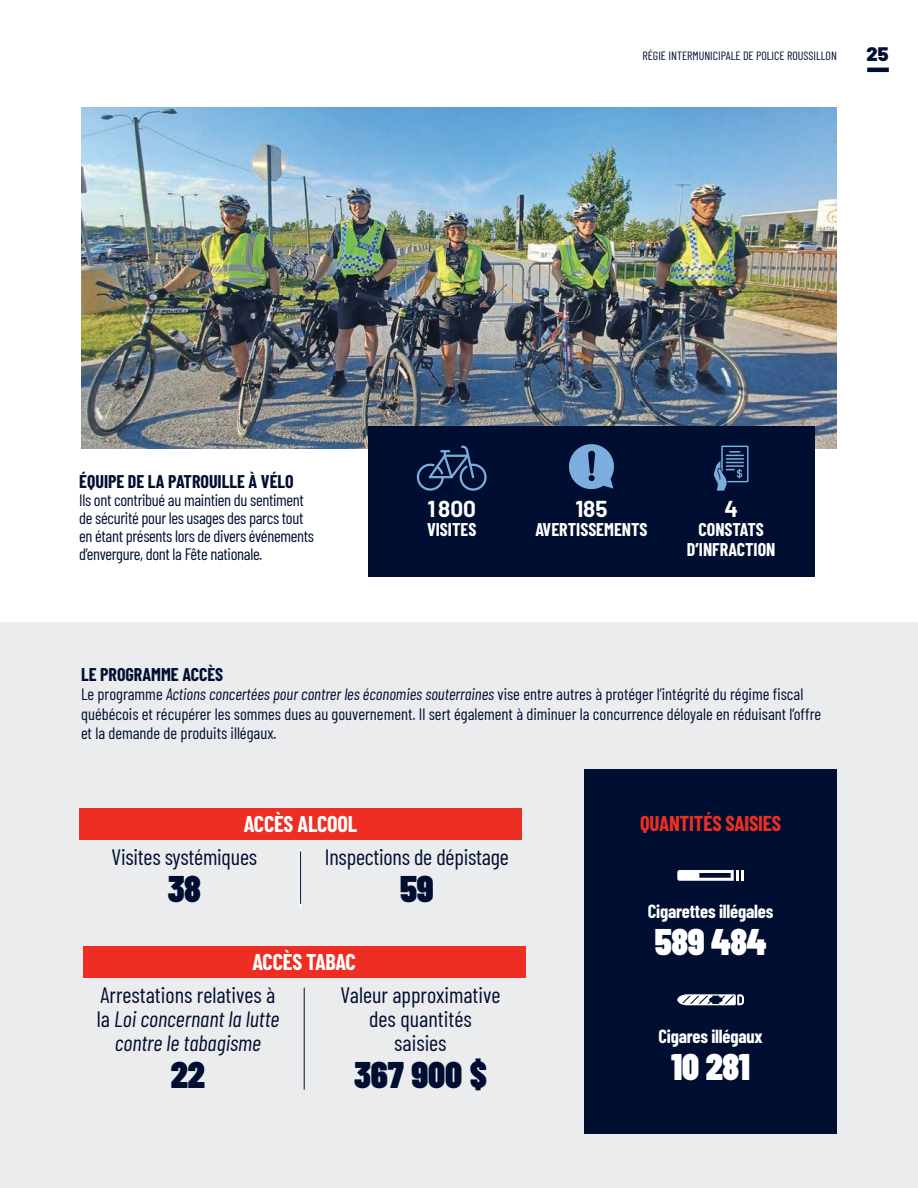
<style>
.page{position:relative;width:918px;height:1188px;background:#fff}
.page>*{position:absolute;margin:0;border:0;box-sizing:border-box;transform-origin:0 0}
.t1{font:900 37.05px "Barlow Condensed";color:#000e31}
.t2{font:900 37.05px "Barlow Condensed";letter-spacing:-.01em;color:#fff}
.t3{font:700 22.5px "Barlow";color:#fff}
.t4{font:22.2px/24px "Barlow Condensed";letter-spacing:-.01em;color:#000e31;text-align:center}
.t5{font:italic 22.2px/24px "Barlow Condensed";color:#000e31;text-align:center}
.t6{font:700 22.2px "Barlow Condensed";letter-spacing:-.01em;color:#fff}
.t7{font:700 21px "Barlow Condensed";letter-spacing:-.01em;color:#ee2e22}
.t8{font:900 19.5px "Barlow";color:#000e31}
.t9{font:700 18.45px "Barlow Condensed";letter-spacing:-.01em;color:#fff}
.t10{font:700 18px "Barlow Condensed";color:#000e31}
.t11{font:700 18px/19.5px "Barlow Condensed";color:#fff;text-align:center}
.t12{font:16.5px/19.5px "Barlow Condensed";color:#000e31}
.t13{font:16.5px/18px "Barlow Condensed";letter-spacing:-.02em;color:#000e31}
.t14{font:12px "Barlow Condensed";color:#000e31}
.s1{font-style:italic}
.s2{font-style:normal}
</style>
<div class="page">
<hr style="left:867px;top:68px;width:22px;height:4px;background:#000e31">
<div style="left:0;top:622px;width:918px;height:566px;background:#ebecee"></div>
<img style="left:81px;top:108px;width:756px;height:340px">
<div style="left:368px;top:426px;width:447px;height:151px;background:#000e31"></div>
<svg style="left:417px;top:446px;width:70px;height:45px"></svg>
<svg style="left:569px;top:444px;width:45px;height:46px"></svg>
<svg style="left:714px;top:446px;width:35px;height:45px"></svg>
<div style="left:83px;top:946px;width:443px;height:32px;background:#ee2e22"></div>
<hr style="left:304px;top:988px;width:1px;height:102px;background:#000e31">
<div style="left:79px;top:808px;width:443px;height:31px;background:#ee2e22"></div>
<hr style="left:300px;top:849px;width:2px;height:59px;background:#fff">
<hr style="left:300px;top:851px;width:1px;height:53px;background:#000e31">
<div style="left:584px;top:770px;width:253px;height:364px;background:#000e31"></div>
<svg style="left:677px;top:870px;width:67px;height:11px"></svg>
<svg style="left:677px;top:994px;width:67px;height:11px"></svg>
<p class="t14" style="left:643px;top:47px;width:196px">RÉGIE INTERMUNICIPALE DE POLICE ROUSSILLON</p>
<p class="t8" style="left:866px;top:39px;width:24px">25</p>
<p class="t10" style="left:79px;top:469px;width:216px">ÉQUIPE DE LA PATROUILLE À VÉLO</p>
<p class="t13" style="left:79px;top:490px;width:236px">Ils ont contribué au maintien du sentiment de sécurité pour les usages des parcs tout en étant présents lors de divers événements d’envergure, dont la Fête nationale.</p>
<h2 class="t3" style="left:427px;top:492px;width:50px">1800</h2>
<p class="t11" style="left:427px;top:519px;width:51px">VISITES</p>
<h2 class="t3" style="left:575px;top:492px;width:34px">185</h2>
<p class="t11" style="left:535px;top:519px;width:114px">AVERTISSEMENTS</p>
<h2 class="t3" style="left:724px;top:492px;width:15px">4</h2>
<p class="t11" style="left:687px;top:519px;width:90px">CONSTATS<br>D’INFRACTION</p>
<p class="t10" style="left:81px;top:662px;width:144px">LE PROGRAMME ACCÈS</p>
<p class="t12" style="left:81px;top:684px;width:742px">Le programme <span class="s1">Actions concertées pour contrer les économies souterraines</span> vise entre autres à protéger l’intégrité du régime fiscal québécois et récupérer les sommes dues au gouvernement. Il sert également à diminuer la concurrence déloyale en réduisant l’offre et la demande de produits illégaux.</p>
<h3 class="t6" style="left:244px;top:808px;width:115px">ACCÈS ALCOOL</h3>
<h3 class="t4" style="left:111px;top:843px;width:147px">Visites systémiques</h3>
<h1 class="t1" style="left:168px;top:862px;width:35px">38</h1>
<h3 class="t4" style="left:325px;top:843px;width:185px">Inspections de dépistage</h3>
<h1 class="t1" style="left:400px;top:862px;width:35px">59</h1>
<h3 class="t6" style="left:253px;top:947px;width:105px">ACCÈS TABAC</h3>
<h3 class="t5" style="left:97px;top:982px;width:184px"><span class="s2">Arrestations relatives à la</span> Loi concernant la lutte contre le tabagisme</h3>
<h1 class="t1" style="left:171px;top:1049px;width:36px">22</h1>
<h3 class="t4" style="left:340px;top:982px;width:162px">Valeur approximative des quantités saisies</h3>
<h1 class="t1" style="left:354px;top:1049px;width:134px">367 900 $</h1>
<p class="t7" style="left:640px;top:808px;width:143px">QUANTITÉS SAISIES</p>
<p class="t9" style="left:648px;top:899px;width:127px">Cigarettes illégales</p>
<h1 class="t2" style="left:655px;top:916px;width:113px">589 484</h1>
<p class="t9" style="left:659px;top:1023px;width:106px">Cigares illégaux</p>
<h1 class="t2" style="left:671px;top:1040px;width:80px">10 281</h1>
</div>
